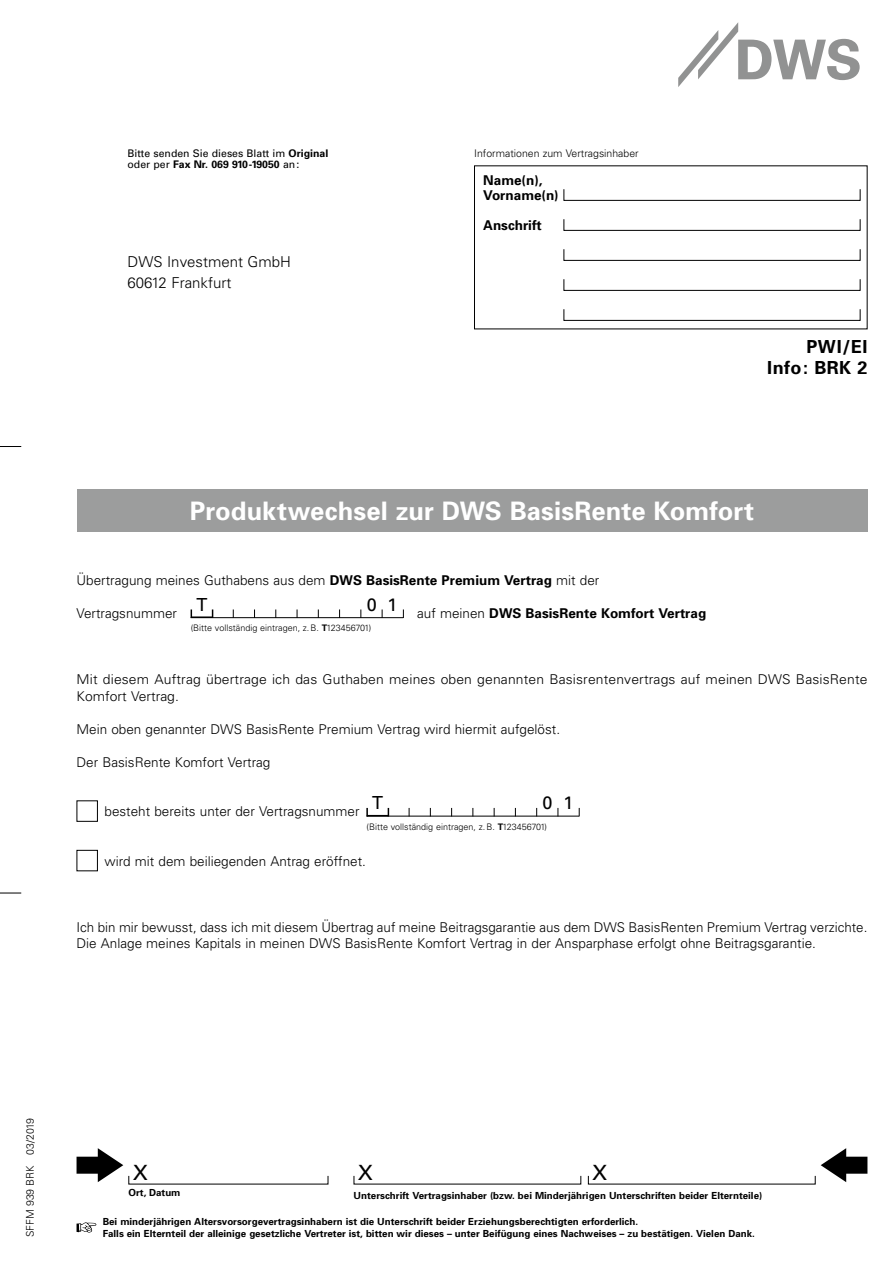
<style>
.page{position:relative;width:893px;height:1263px;background:#fff}
.page>*{position:absolute;margin:0;border:0;box-sizing:border-box;transform-origin:0 0}
.t1{font:700 25.5px "Univers";letter-spacing:.005em;color:#fff}
.t2{font:21px "Univers";color:#000}
.t3{font:700 18px/21px "Univers";letter-spacing:.02em;color:#000;text-align:right}
.t4{font:18px "Univers";color:#000}
.t5{font:300 15px/21px "Univers";color:#000}
.t6{font:300 13.5px/16.5px "Univers";color:#000}
.t7{font:700 13.5px/15px "Univers";color:#000}
.t8{font:10.5px/10.5px "Univers";color:#000}
.t9{font:300 10.5px "Univers";color:#000}
.t10{font:700 9.75px/12px "Univers";color:#000}
.t11{font:300 9px "Univers";color:#000}
.s1{font-weight:700}
.s2{font-weight:300}
</style>
<div class="page">
<svg style="left:0;top:446px;width:21px;height:1px"></svg>
<svg style="left:0;top:893px;width:21px;height:1px"></svg>
<div style="left:77px;top:489px;width:790px;height:42px;background:#9c9d9d"></div>
<div style="left:564px;top:189px;width:296px;height:12px;border:1px solid #000"></div>
<div style="left:564px;top:219px;width:296px;height:12px;border:1px solid #000"></div>
<div style="left:564px;top:249px;width:296px;height:12px;border:1px solid #000"></div>
<div style="left:564px;top:279px;width:296px;height:12px;border:1px solid #000"></div>
<div style="left:564px;top:309px;width:296px;height:12px;border:1px solid #000"></div>
<hr style="left:191px;top:617px;width:212px;height:1px;background:#000">
<hr style="left:191px;top:616px;width:22px;height:2px;background:#000">
<div style="left:77px;top:800px;width:21px;height:22px;border:1px solid #000"></div>
<hr style="left:366px;top:816px;width:213px;height:1px;background:#000">
<svg style="left:366px;top:808px;width:23px;height:8px"></svg>
<div style="left:77px;top:850px;width:21px;height:21px;border:1px solid #000"></div>
<svg style="left:678px;top:22px;width:182px;height:65px"></svg>
<svg style="left:77px;top:1148px;width:46px;height:34px"></svg>
<svg style="left:821px;top:1148px;width:46px;height:34px"></svg>
<svg style="left:77px;top:1222px;width:19px;height:10px"></svg>
<p class="t8" style="left:128px;top:148px;width:202px">Bitte senden Sie dieses Blatt im <span class="s1">Original </span>oder per <span class="s1">Fax Nr. 069 910-19050</span> an:</p>
<p class="t5" style="left:128px;top:251px;width:165px">DWS Investment GmbH<br>60612 Frankfurt</p>
<p class="t9" style="left:474px;top:147px;width:166px">Informationen zum Vertragsinhaber</p>
<p class="t7" style="left:483px;top:172px;width:77px">Name(n),<br>Vorname(n)</p>
<p class="t7" style="left:483px;top:217px;width:60px">Anschrift</p>
<h3 class="t3" style="left:767px;top:335px;width:102px">PWI/EI<br>Info: BRK 2</h3>
<h1 class="t1" style="left:190px;top:494px;width:566px">Produktwechsel zur DWS BasisRente Komfort</h1>
<p class="t6" style="left:77px;top:572px;width:524px">Übertragung meines Guthabens aus dem <span class="s1">DWS BasisRente Premium Vertrag</span> mit der</p>
<p class="t6" style="left:77px;top:605px;width:102px">Vertragsnummer</p>
<p class="t11" style="left:191px;top:623px;width:182px">(Bitte vollständig eintragen, z.B. <span class="s1">T</span>123456701)</p>
<h3 class="t4" style="left:196px;top:593px;width:12px">T</h3>
<p class="t7" style="left:367px;top:605px;width:341px"><sup>0</sup> <sup>1</sup> <span class="s2">auf meinen</span> DWS BasisRente Komfort Vertrag</p>
<p class="t6" style="left:77px;top:671px;width:792px">Mit diesem Auftrag übertrage ich das Guthaben meines oben genannten Basisrentenvertrags auf meinen DWS BasisRente<br>Komfort Vertrag.</p>
<p class="t6" style="left:77px;top:720px;width:485px">Mein oben genannter DWS BasisRente Premium Vertrag wird hiermit aufgelöst.</p>
<p class="t6" style="left:77px;top:753px;width:195px">Der BasisRente Komfort Vertrag</p>
<p class="t6" style="left:105px;top:803px;width:257px">besteht bereits unter der Vertragsnummer</p>
<p class="t11" style="left:366px;top:821px;width:182px">(Bitte vollständig eintragen, z.B. <span class="s1">T</span>123456701)</p>
<h3 class="t4" style="left:372px;top:791px;width:12px">T</h3>
<h3 class="t4" style="left:542px;top:791px;width:32px">0 1</h3>
<p class="t6" style="left:105px;top:852px;width:263px">wird mit dem beiliegenden Antrag eröffnet.</p>
<p class="t6" style="left:77px;top:918px;width:792px">Ich bin mir bewusst, dass ich mit diesem Übertrag auf meine Beitragsgarantie aus dem DWS BasisRenten Premium Vertrag verzichte.<br>Die Anlage meines Kapitals in meinen DWS BasisRente Komfort Vertrag in der Ansparphase erfolgt ohne Beitragsgarantie.</p>
<p class="t9" style="left:24px;top:1237px;width:121px;rotate:-90deg">SFFM 939 BRK 03/2019</p>
<h2 class="t2" style="left:358px;top:1160px;width:17px">X</h2>
<h2 class="t2" style="left:592px;top:1160px;width:17px">X</h2>
<p class="t10" style="left:103px;top:1216px;width:654px">Bei minderjährigen Altersvorsorgevertragsinhabern ist die Unterschrift beider Erziehungsberechtigten erforderlich.<br>Falls ein Elternteil der alleinige gesetzliche Vertreter ist, bitten wir dieses – unter Beifügung eines Nachweises – zu bestätigen. Vielen Dank.</p>
<h2 class="t2" style="left:133px;top:1160px;width:17px">X</h2>
<p class="t10" style="left:128px;top:1186px;width:54px">Ort, Datum</p>
<p class="t10" style="left:354px;top:1189px;width:410px">Unterschrift Vertragsinhaber (bzw. bei Minderjährigen Unterschriften beider Elternteile)</p>
</div>
